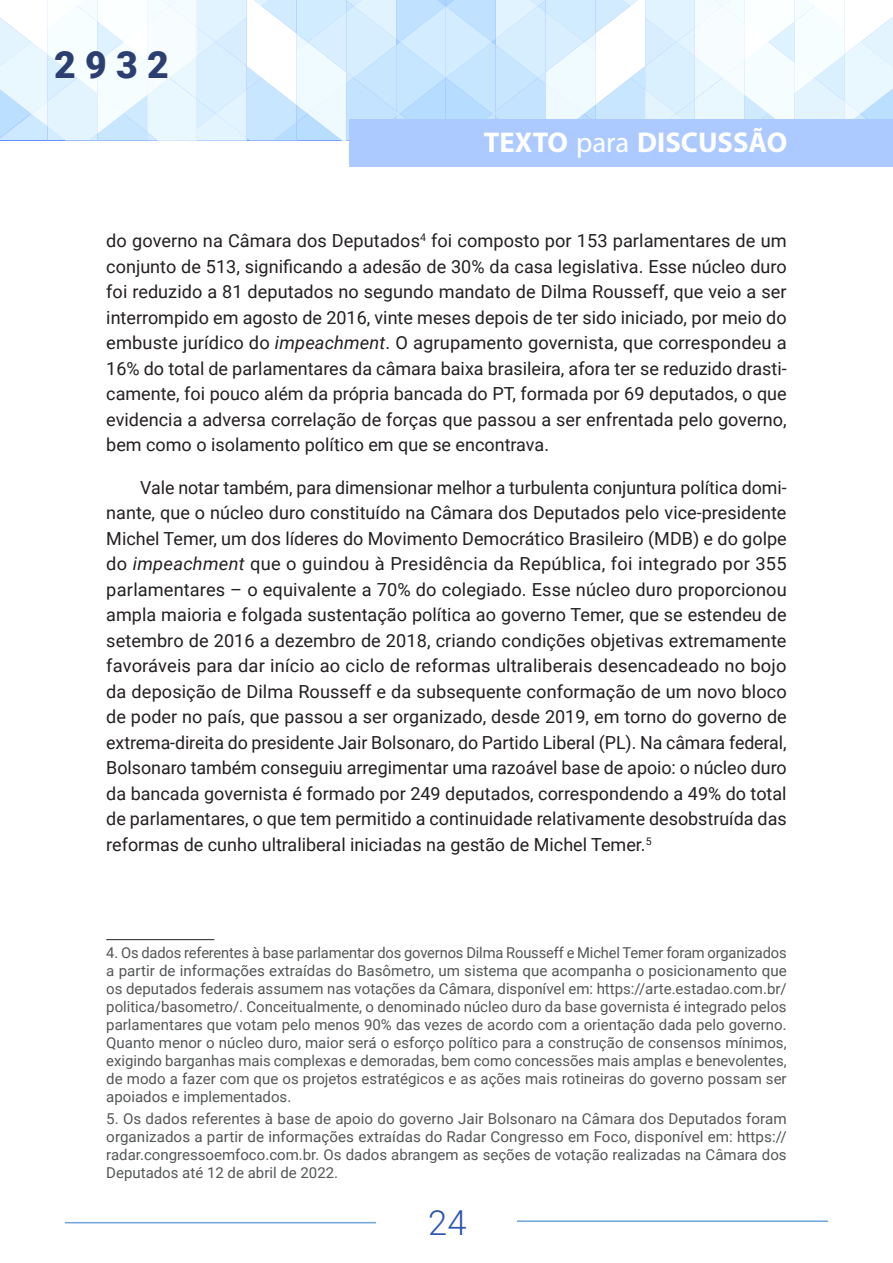
<style>
.page{position:relative;width:893px;height:1263px;background:#fff}
.page>*{position:absolute;margin:0;border:0;box-sizing:border-box;transform-origin:0 0}
.t1{font:900 37.5px "Roboto";color:#2c3f70}
.t2{font:300 34.5px "Roboto";color:#2c55ae}
.t3{font:700 28.65px "Myriad Pro";color:#fff}
.texto_corrido{font:18px/25.5px "Roboto";color:#231f20;text-align:justify}
.nota_rodape{font:15px/18px "Roboto";color:#545557;text-align:justify}
.s1{font-weight:400}
.s2{font-style:italic}
</style>
<div class="page">
<svg style="left:0;top:0;width:893px;height:140px"></svg>
<div style="left:349px;top:119px;width:544px;height:48px;background:#accaff"></div>
<hr style="left:517px;top:1220px;width:311px;height:2px;background:#6fa5d9">
<hr style="left:65px;top:1222px;width:311px;height:1px;background:#6fa5d9">
<hr style="left:106px;top:939px;width:108px;height:1px;background:#231f20">
<h1 class="t1" style="left:54px;top:38px;width:116px">2932</h1>
<h3 class="t3" style="left:484px;top:124px;width:305px">TEXTO <span class="s1">para</span> DISCUSSÃO</h3>
<p class="texto_corrido" style="left:106px;top:228px;width:682px">do governo na Câmara dos Deputados<sup>4</sup> foi composto por 153 parlamentares de um conjunto de 513, significando a adesão de 30% da casa legislativa. Esse núcleo duro foi reduzido a 81 deputados no segundo mandato de Dilma Rousseff, que veio a ser interrompido em agosto de 2016, vinte meses depois de ter sido iniciado, por meio do embuste jurídico do <span class="s2">impeachment</span>. O agrupamento governista, que correspondeu a 16% do total de parlamentares da câmara baixa brasileira, afora ter se reduzido drasti&shy;camente, foi pouco além da própria bancada do PT, formada por 69 deputados, o que evidencia a adversa correlação de forças que passou a ser enfrentada pelo governo, bem como o isolamento político em que se encontrava.</p>
<p class="texto_corrido" style="left:106px;top:474px;width:682px;text-indent:34px">Vale notar também, para dimensionar melhor a turbulenta conjuntura política domi&shy;nante, que o núcleo duro constituído na Câmara dos Deputados pelo vice-presidente Michel Temer, um dos líderes do Movimento Democrático Brasileiro (MDB) e do golpe do <span class="s2">impeachment</span> que o guindou à Presidência da República, foi integrado por 355 parlamentares – o equivalente a 70% do colegiado. Esse núcleo duro proporcionou ampla maioria e folgada sustentação política ao governo Temer, que se estendeu de setembro de 2016 a dezembro de 2018, criando condições objetivas extremamente favoráveis para dar início ao ciclo de reformas ultraliberais desencadeado no bojo da deposição de Dilma Rousseff e da subsequente conformação de um novo bloco de poder no país, que passou a ser organizado, desde 2019, em torno do governo de extrema-direita do presidente Jair Bolsonaro, do Partido Liberal (PL). Na câmara federal, Bolsonaro também conseguiu arregimentar uma razoável base de apoio: o núcleo duro da bancada governista é formado por 249 deputados, correspondendo a 49% do total de parlamentares, o que tem permitido a continuidade relativamente desobstruída das reformas de cunho ultraliberal iniciadas na gestão de Michel Temer.<sup>5</sup></p>
<p class="nota_rodape" style="left:106px;top:943px;width:682px">4. Os dados referentes à base parlamentar dos governos Dilma Rousseff e Michel Temer foram organizados a partir de informações extraídas do Basômetro, um sistema que acompanha o posicionamento que os deputados federais assumem nas votações da Câmara, disponível em: https://arte.estadao.com.br/ politica/basometro/. Conceitualmente, o denominado núcleo duro da base governista é integrado pelos parlamentares que votam pelo menos 90% das vezes de acordo com a orientação dada pelo governo.<br>Quanto menor o núcleo duro, maior será o esforço político para a construção de consensos mínimos, exigindo barganhas mais complexas e demoradas, bem como concessões mais amplas e benevolentes, de modo a fazer com que os projetos estratégicos e as ações mais rotineiras do governo possam ser apoiados e implementados.</p>
<p class="nota_rodape" style="left:106px;top:1109px;width:682px">5. Os dados referentes à base de apoio do governo Jair Bolsonaro na Câmara dos Deputados foram organizados a partir de informações extraídas do Radar Congresso em Foco, disponível em: https:// radar.congressoemfoco.com.br. Os dados abrangem as seções de votação realizadas na Câmara dos Deputados até 12 de abril de 2022.</p>
<h2 class="t2" style="left:428px;top:1198px;width:40px">24</h2>
</div>
